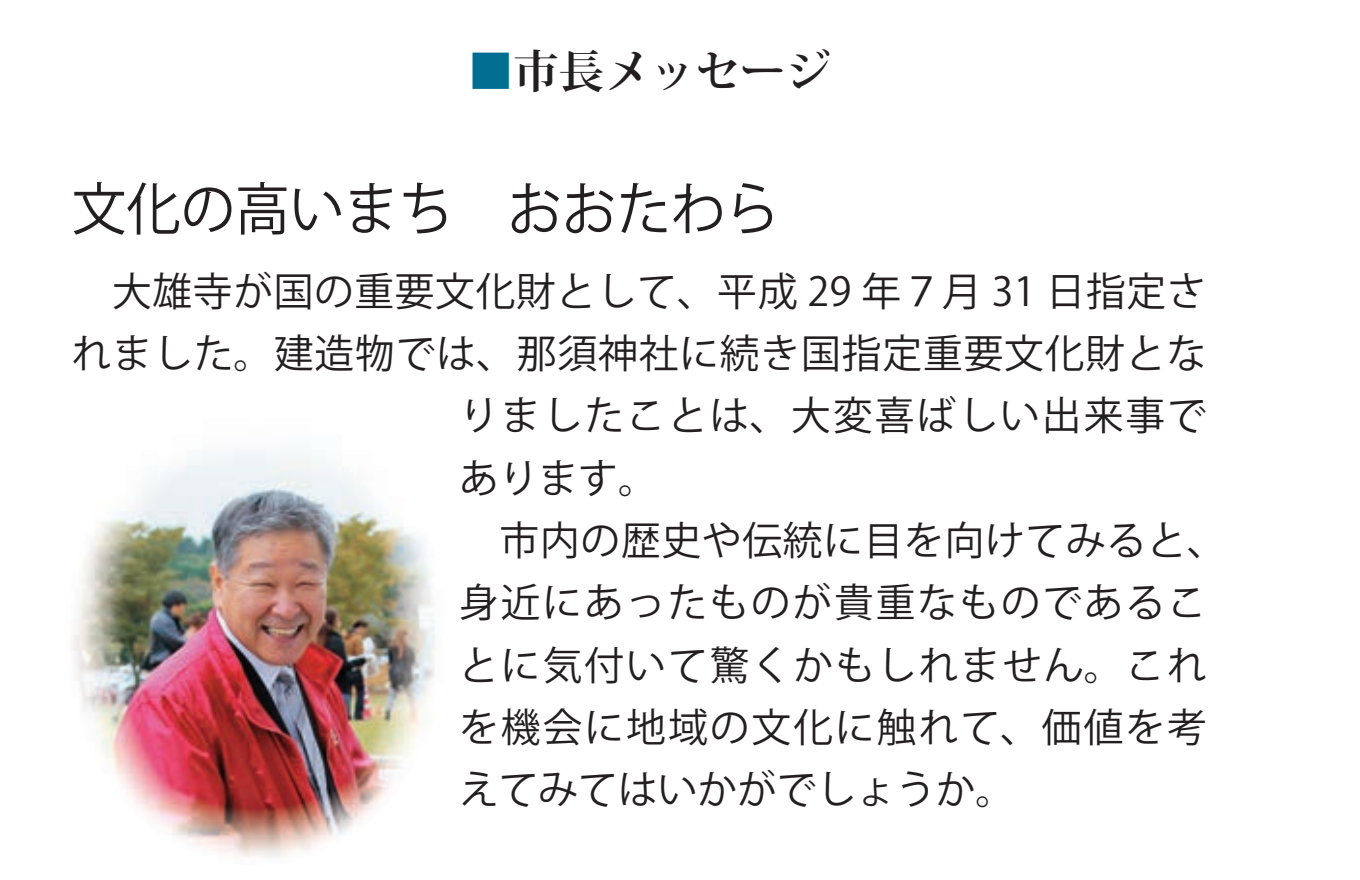
<style>
.page{position:relative;width:1360px;height:880px;background:#fff}
.page>*{position:absolute;margin:0;border:0;box-sizing:border-box;transform-origin:0 0}
.t1{font:56.8px "Koz Go Pro";color:#231f20;scale:.96 1}
.t2{font:700 45.2px "Koz Min Pro";color:#231f20}
.t3{font:39.6px "Koz Go Pro";letter-spacing:.025em;color:#231f20}
.t4{font:39.6px "Koz Go Pro";letter-spacing:.05em;color:#231f20}
.t5{font:39.6px "Koz Go Pro";color:#231f20}
.s1{font-weight:300;color:#006f92}
</style>
<div class="page">
<img style="left:73px;top:451px;width:362px;height:406px">
<p class="t2" style="left:468px;top:38px;width:364px"><span class="s1">■</span>市長メッセージ</p>
<h1 class="t1" style="left:72px;top:172px;width:739px">文化の高いまち　おおたわら</h1>
<p class="t3" style="left:72px;top:265px;width:1136px">　大雄寺が国の重要文化財として、平成 29 年７月 31 日指定さ</p>
<p class="t3" style="left:72px;top:328px;width:1136px">れました。建造物では、那須神社に続き国指定重要文化財とな</p>
<p class="t4" style="left:459px;top:390px;width:749px">りましたことは、大変喜ばしい出来事で</p>
<p class="t3" style="left:459px;top:452px;width:200px">あります。</p>
<p class="t3" style="left:459px;top:515px;width:768px">　市内の歴史や伝統に目を向けてみると、</p>
<p class="t4" style="left:459px;top:577px;width:749px">身近にあったものが貴重なものであるこ</p>
<p class="t4" style="left:459px;top:639px;width:749px">とに気付いて驚くかもしれません。これ</p>
<p class="t4" style="left:459px;top:702px;width:749px">を機会に地域の文化に触れて、価値を考</p>
<p class="t5" style="left:459px;top:764px;width:557px">えてみてはいかがでしょうか。</p>
</div>
